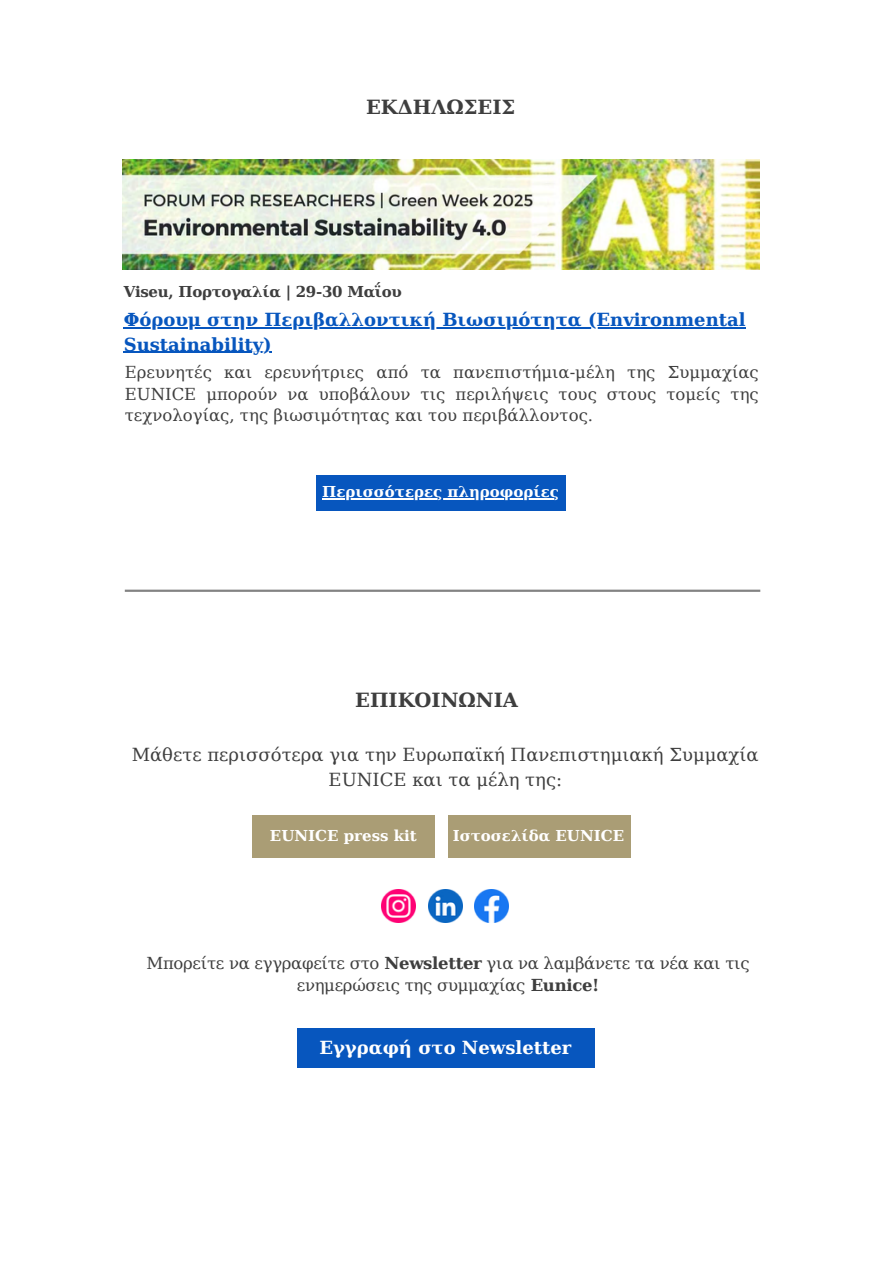
<style>
.page{position:relative;width:894px;height:1264px;background:#fff}
.page>*{position:absolute;margin:0;border:0;box-sizing:border-box;transform-origin:0 0}
.t1{font:700 19.5px "DejaVu Serif";color:#3e3e3e}
.t2{font:18px/24.8px "DejaVu Serif";color:#3e3e3e;text-align:center}
.t3{font:700 18px "DejaVu Serif";color:#0756be}
.t4{font:700 18px "DejaVu Serif";color:#fff}
.t5{font:16.5px/21.3px "DejaVu Serif";letter-spacing:-.02em;color:#3e3e3e;text-align:center}
.t6{font:700 15px "DejaVu Serif";color:#fff}
.t7{font:700 15px "DejaVu Serif";letter-spacing:-.02em;color:#3e3e3e}
.s1{font-weight:700}
</style>
<div class="page">
<div style="left:252px;top:814px;width:182px;height:43px;background:#aa9d75"></div>
<div style="left:448px;top:814px;width:182px;height:43px;background:#aa9d75"></div>
<img style="left:475px;top:889px;width:33px;height:33px">
<img style="left:382px;top:889px;width:33px;height:33px">
<img style="left:428px;top:889px;width:34px;height:33px">
<div style="left:296px;top:1027px;width:298px;height:40px;background:#0756be"></div>
<img style="left:123px;top:160px;width:635px;height:110px">
<hr style="left:124px;top:327px;width:621px;height:1px;background:#0756be">
<hr style="left:124px;top:352px;width:148px;height:1px;background:#0756be">
<div style="left:316px;top:475px;width:249px;height:36px;background:#0756be"></div>
<hr style="left:322px;top:498px;width:237px;height:1px;background:#fff">
<hr style="left:125px;top:589px;width:635px;height:3px;background:#000">
<p class="t1" style="left:366px;top:96px;width:151px">ΕΚΔΗΛΩΣΕΙΣ</p>
<h1 class="t7" style="left:124px;top:283px;width:280px">Viseu, Πορτογαλία | 29-30 Μαΐου</h1>
<h3 class="t3" style="left:124px;top:309px;width:623px">Φόρουμ στην Περιβαλλοντική Βιωσιμότητα (Environmental</h3>
<h4 class="t3" style="left:124px;top:334px;width:150px">Sustainability)</h4>
<h4 class="t5" style="left:125px;top:362px;width:635px;text-align:justify">Ερευνητές και ερευνήτριες από τα πανεπιστήμια-μέλη της Συμμαχίας EUNICE μπορούν να υποβάλουν τις περιλήψεις τους στους τομείς της τεχνολογίας, της βιωσιμότητας και του περιβάλλοντος.</h4>
<p class="t6" style="left:322px;top:483px;width:238px">Περισσότερες πληροφορίες</p>
<h2 class="t1" style="left:355px;top:689px;width:164px">ΕΠΙΚΟΙΝΩΝΙΑ</h2>
<p class="t2" style="left:132px;top:742px;width:628px">Μάθετε περισσότερα για την Ευρωπαϊκή Πανεπιστημιακή Συμμαχία<br>EUNICE και τα μέλη της:</p>
<h1 class="t6" style="left:270px;top:826px;width:148px">EUNICE press kit</h1>
<p class="t6" style="left:452px;top:826px;width:173px">Ιστοσελίδα EUNICE</p>
<h4 class="t5" style="left:146px;top:951px;width:604px;line-height:22.5px">Μπορείτε να εγγραφείτε στο <span class="s1">Newsletter</span> για να λαμβάνετε τα νέα και τις ενημερώσεις της συμμαχίας <span class="s1">Eunice!</span></h4>
<h4 class="t4" style="left:319px;top:1036px;width:253px">Εγγραφή στο Newsletter</h4>
</div>
